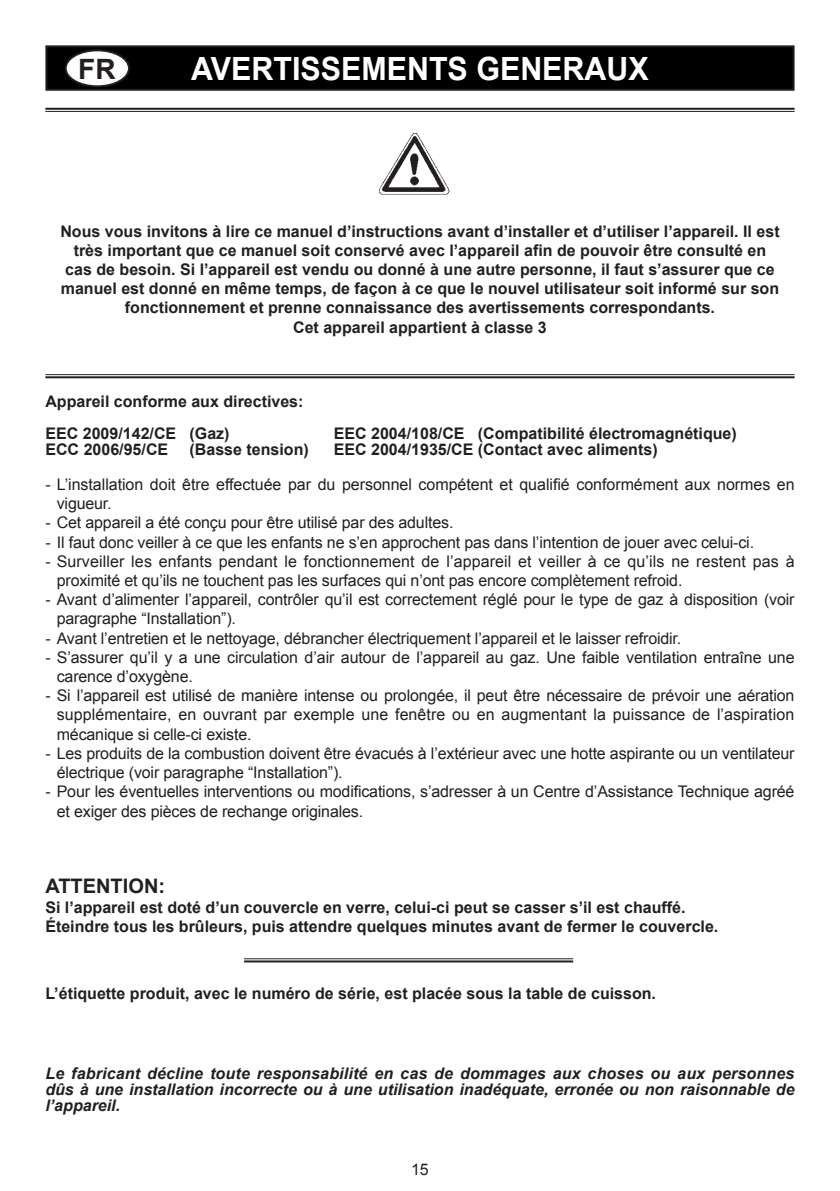
<style>
.page{position:relative;width:840px;height:1191px;background:#fff}
.page>*{position:absolute;margin:0;border:0;box-sizing:border-box;transform-origin:0 0}
.titolo16bold_bianco{font:700 32px "Arial";color:#fff;scale:.95 1}
.t1{font:700 28px "Arial";color:#231f20}
.testo{font:700 20px "Arial";color:#231f20}
.testo_rientrato_punt{font:16px/19.2px "Arial";letter-spacing:-.01em;color:#231f20}
.testo-2{font:700 16px/19.2px "Arial";color:#231f20;text-align:center}
.testo-3{font:italic 700 16px/16px "Arial";color:#231f20;text-align:justify}
.testo-4{font:16px "Arial";color:#231f20}
</style>
<div class="page">
<div style="left:46px;top:46px;width:747px;height:44px;background:#000"></div>
<div style="left:45px;top:45px;width:749px;height:46px;border:2px solid #231f20"></div>
<div style="left:66px;top:50px;width:63px;height:36px;background:#fff;border-radius:50%"></div>
<div style="left:65px;top:49px;width:65px;height:38px;border:2px solid #231f20;border-radius:50%"></div>
<img style="left:379px;top:133px;width:71px;height:62px">
<hr style="left:45px;top:108px;width:749px;height:2px;background:#231f20">
<hr style="left:45px;top:111px;width:749px;height:1px;background:#231f20">
<hr style="left:45px;top:374px;width:749px;height:1px;background:#231f20">
<hr style="left:45px;top:376px;width:749px;height:2px;background:#231f20">
<hr style="left:244px;top:958px;width:329px;height:1px;background:#231f20">
<hr style="left:244px;top:960px;width:329px;height:2px;background:#231f20">
<p class="t1" style="left:78px;top:50px;width:39px">FR</p>
<p class="titolo16bold_bianco" style="left:191px;top:47px;width:483px">AVERTISSEMENTS GENERAUX</p>
<p class="testo-2" style="left:60px;top:222px;width:720px">Nous vous invitons à lire ce manuel d’instructions avant d’installer et d’utiliser l’appareil. Il est très important que ce manuel soit conservé avec l’appareil afin de pouvoir être consulté en cas de besoin. Si l’appareil est vendu ou donné à une autre personne, il faut s’assurer que ce manuel est donné en même temps, de façon à ce que le nouvel utilisateur soit informé sur son fonctionnement et prenne connaissance des avertissements correspondants.</p>
<p class="testo-2" style="left:293px;top:318px;width:255px">Cet appareil appartient à classe 3</p>
<p class="testo-2" style="left:45px;top:392px;width:259px">Appareil conforme aux directives:</p>
<p class="testo-2" style="left:45px;top:424px;width:185px">EEC 2009/142/CE (Gaz)</p>
<p class="testo-2" style="left:333px;top:424px;width:404px">EEC 2004/108/CE (Compatibilité électromagnétique)</p>
<p class="testo-2" style="left:45px;top:440px;width:124px">ECC 2006/95/CE</p>
<p class="testo-2" style="left:189px;top:440px;width:121px">(Basse tension)</p>
<p class="testo-2" style="left:333px;top:440px;width:325px">EEC 2004/1935/CE (Contact avec aliments)</p>
<p class="testo_rientrato_punt" style="left:57px;top:475px;width:739px;text-indent:-11px">- L’installation doit être effectuée par du personnel compétent et qualifié conformément aux normes en vigueur.</p>
<p class="testo_rientrato_punt" style="left:45px;top:513px;width:409px">- Cet appareil a été conçu pour être utilisé par des adultes.</p>
<p class="testo_rientrato_punt" style="left:45px;top:532px;width:709px">- Il faut donc veiller à ce que les enfants ne s’en approchent pas dans l’intention de jouer avec celui-ci.</p>
<p class="testo_rientrato_punt" style="left:57px;top:552px;width:739px;text-indent:-11px">- Surveiller les enfants pendant le fonctionnement de l’appareil et veiller à ce qu’ils ne restent pas à proximité et qu’ils ne touchent pas les surfaces qui n’ont pas encore complètement refroid.</p>
<p class="testo_rientrato_punt" style="left:57px;top:590px;width:738px;text-indent:-11px">- Avant d’alimenter l’appareil, contrôler qu’il est correctement réglé pour le type de gaz à disposition (voir paragraphe “Installation”).</p>
<p class="testo_rientrato_punt" style="left:45px;top:628px;width:637px">- Avant l’entretien et le nettoyage, débrancher électriquement l’appareil et le laisser refroidir.</p>
<p class="testo_rientrato_punt" style="left:57px;top:648px;width:739px;text-indent:-11px">- S’assurer qu’il y a une circulation d’air autour de l’appareil au gaz. Une faible ventilation entraîne une carence d’oxygène.</p>
<p class="testo_rientrato_punt" style="left:57px;top:686px;width:738px;text-align:justify;text-indent:-11px">- Si l’appareil est utilisé de manière intense ou prolongée, il peut être nécessaire de prévoir une aération supplémentaire, en ouvrant par exemple une fenêtre ou en augmentant la puissance de l’aspiration mécanique si celle-ci existe.</p>
<p class="testo_rientrato_punt" style="left:57px;top:744px;width:738px;text-indent:-11px">- Les produits de la combustion doivent être évacués à l’extérieur avec une hotte aspirante ou un ventilateur électrique (voir paragraphe “Installation”).</p>
<p class="testo_rientrato_punt" style="left:57px;top:782px;width:738px;text-indent:-11px">- Pour les éventuelles interventions ou modifications, s’adresser à un Centre d’Assistance Technique agréé et exiger des pièces de rechange originales.</p>
<p class="testo" style="left:45px;top:873px;width:121px">ATTENTION:</p>
<p class="testo-2" style="left:45px;top:897px;width:641px">Si l’appareil est doté d’un couvercle en verre, celui-ci peut se casser s’il est chauffé.</p>
<p class="testo-2" style="left:45px;top:917px;width:674px">Éteindre tous les brûleurs, puis attendre quelques minutes avant de fermer le couvercle.</p>
<p class="testo-2" style="left:45px;top:984px;width:612px">L’étiquette produit, avec le numéro de série, est placée sous la table de cuisson.</p>
<p class="testo-3" style="left:45px;top:1065px;width:750px">Le fabricant décline toute responsabilité en cas de dommages aux choses ou aux personnes dûs à une installation incorrecte ou à une utilisation inadéquate, erronée ou non raisonnable de l’appareil.</p>
<p class="testo-4" style="left:411px;top:1159px;width:19px">15</p>
</div>
